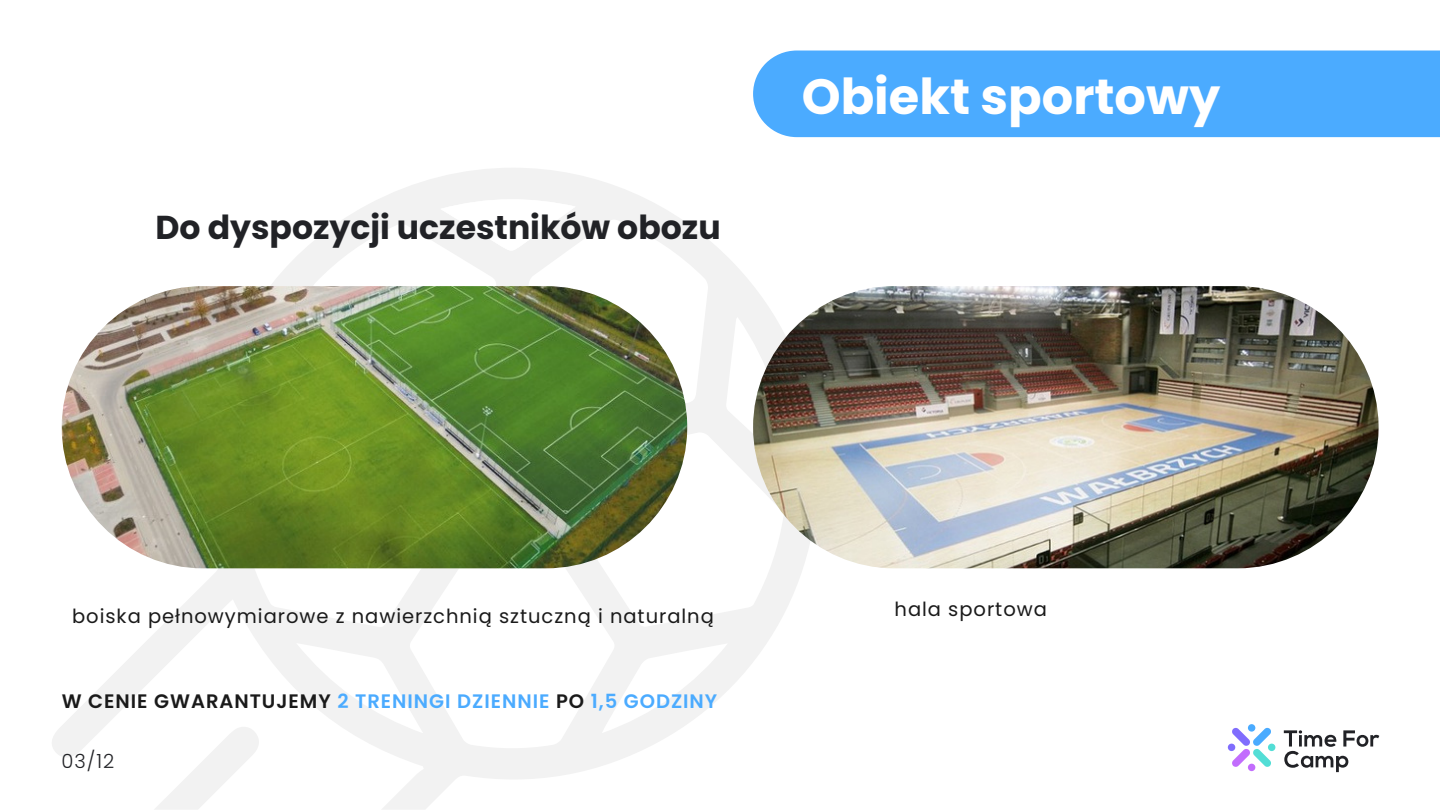
<style>
.page{position:relative;width:1440px;height:810px;background:#fff}
.page>*{position:absolute;margin:0;border:0;box-sizing:border-box;transform-origin:0 0}
.t1{font:700 49.5px "Poppins";color:#fff}
.t2{font:700 33.15px "Poppins";color:#212226}
.t3{font:19.5px "Poppins";letter-spacing:.05em;color:#1a1a1a}
.t4{font:600 19.5px "Poppins";letter-spacing:.05em;color:#4babff}
.t5{font:300 19.5px "Poppins";color:#212226}
.s1{color:#1a1a1a}
</style>
<div class="page">
<svg style="left:52px;top:168px;width:764px;height:641px"></svg>
<svg style="left:440px;top:196px;width:136px;height:57px"></svg>
<div style="left:753px;top:51px;width:687px;height:86px;background:#4babff"></div>
<img style="left:62px;top:286px;width:625px;height:282px;border-radius:140px">
<img style="left:753px;top:286px;width:626px;height:282px;border-radius:141px">
<svg style="left:1284px;top:730px;width:95px;height:42px"></svg>
<div style="left:1268px;top:744px;width:7px;height:7px;background:#53ded6;border-radius:4px"></div>
<svg style="left:1232px;top:728px;width:39px;height:39px"></svg>
<div style="left:1248px;top:764px;width:7px;height:7px;background:#c26dfd;border-radius:4px"></div>
<div style="left:1248px;top:724px;width:7px;height:8px;background:#4aabff;border-radius:4px"></div>
<div style="left:1228px;top:744px;width:7px;height:7px;background:#806dfd;border-radius:4px"></div>
<h2 class="t2" style="left:156px;top:204px;width:567px">Do dyspozycji uczestników obozu</h2>
<h1 class="t1" style="left:802px;top:62px;width:420px">Obiekt sportowy</h1>
<p class="t3" style="left:72px;top:602px;width:643px">boiska pełnowymiarowe z nawierzchnią sztuczną i naturalną</p>
<p class="t4" style="left:62px;top:687px;width:657px"><span class="s1">W CENIE GWARANTUJEMY</span> 2 TRENINGI DZIENNIE <span class="s1">PO</span> 1,5 GODZINY</p>
<p class="t5" style="left:61px;top:748px;width:54px">03/12</p>
<p class="t3" style="left:895px;top:596px;width:154px">hala sportowa</p>
</div>
